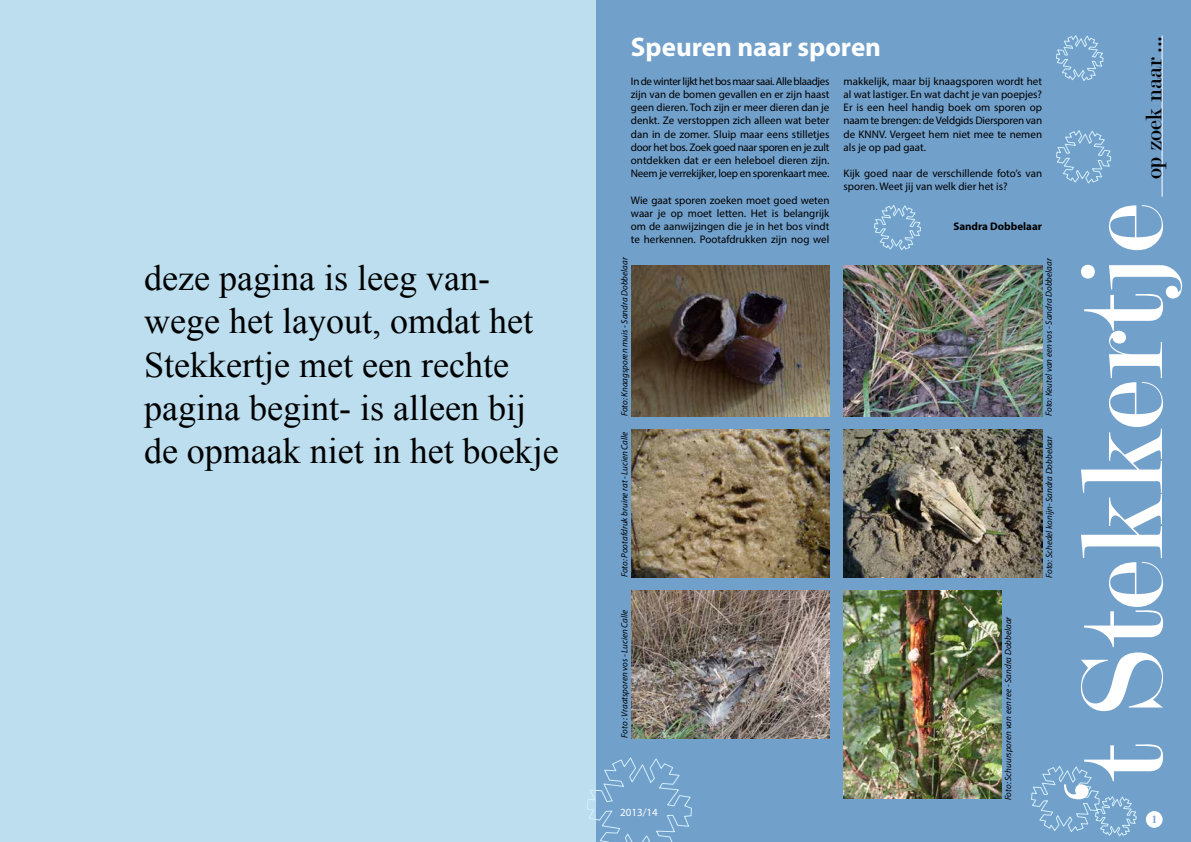
<style>
.page{position:relative;width:1191px;height:842px;background:#fff}
.page>*{position:absolute;margin:0;border:0;box-sizing:border-box;transform-origin:0 0}
.t1{font:36px/43.2px "Times New Roman";color:#000}
.t2{font:700 27px "Myriad Pro";color:#fff}
.t3{font:24px "Modern";color:#000}
.t4{font:12px "Modern";color:#71a0cb}
.t5{font:11px/13.2px "Myriad Pro";color:#000;text-align:justify}
.t6{font:700 11px "Myriad Pro";color:#000}
.t7{font:11px "Myriad Pro";color:#fff}
.t8{font:italic 9px "Myriad Pro";color:#000}
</style>
<div class="page">
<div style="left:595px;top:0;width:596px;height:842px;background:#71a0cb"></div>
<div style="left:0;top:0;width:595px;height:842px;background:#bcdeef"></div>
<div style="left:1145px;top:811px;width:17px;height:17px;background:#fff;border-radius:50%"></div>
<hr style="left:1161px;top:36px;width:1px;height:161px;background:#fff">
<svg style="left:587px;top:757px;width:105px;height:85px"></svg>
<svg style="left:1081px;top:205px;width:101px;height:567px"></svg>
<svg style="left:1056px;top:130px;width:55px;height:54px"></svg>
<svg style="left:1031px;top:765px;width:105px;height:72px"></svg>
<svg style="left:874px;top:205px;width:47px;height:46px"></svg>
<svg style="left:1056px;top:35px;width:47px;height:46px"></svg>
<img style="left:843px;top:265px;width:199px;height:151px">
<img style="left:631px;top:265px;width:198px;height:151px">
<img style="left:631px;top:429px;width:198px;height:148px">
<img style="left:843px;top:429px;width:199px;height:149px">
<img style="left:843px;top:590px;width:159px;height:209px">
<img style="left:631px;top:590px;width:198px;height:148px">
<h1 class="t1" style="left:144px;top:255px;width:416px">deze pagina is leeg van&shy;wege het layout, omdat het<br>Stekkertje met een rechte pagina begint- is alleen bij de opmaak niet in het boekje</h1>
<h2 class="t2" style="left:631px;top:29px;width:252px">Speuren naar sporen</h2>
<p class="t5" style="left:631px;top:74px;width:200px">In de winter lijkt het bos maar saai. Alle blaadjes zijn van de bomen gevallen en er zijn haast geen dieren. Toch zijn er meer dieren dan je denkt. Ze verstoppen zich alleen wat beter dan in de zomer. Sluip maar eens stilletjes door het bos. Zoek goed naar sporen en je zult ontdekken dat er een heleboel dieren zijn.<br>Neem je verrekijker, loep en sporenkaart mee.</p>
<p class="t5" style="left:631px;top:193px;width:200px">Wie gaat sporen zoeken moet goed weten waar je op moet letten. Het is belangrijk om de aanwijzingen die je in het bos vindt te herkennen. Pootafdrukken zijn nog wel</p>
<p class="t5" style="left:843px;top:74px;width:200px">makkelijk, maar bij knaagsporen wordt het al wat lastiger. En wat dacht je van poepjes?<br>Er is een heel handig boek om sporen op naam te brengen: de Veldgids Diersporen van de KNNV. Vergeet hem niet mee te nemen als je op pad gaat.</p>
<p class="t5" style="left:843px;top:167px;width:200px">Kijk goed naar de verschillende foto’s van sporen. Weet jij van welk dier het is?</p>
<p class="t6" style="left:953px;top:219px;width:90px">Sandra Dobbelaar</p>
<p class="t8" style="left:619px;top:416px;width:161px;rotate:-90deg">Foto: Knaagsporen muis - Sandra Dobbelaar</p>
<p class="t8" style="left:619px;top:577px;width:147px;rotate:-90deg">Foto: Pootafdruk bruine rat - Lucien Calle</p>
<p class="t8" style="left:619px;top:738px;width:130px;rotate:-90deg">Foto : Vraatsporen vos - Lucien Calle</p>
<p class="t7" style="left:620px;top:805px;width:39px">2013/14</p>
<p class="t8" style="left:1002px;top:800px;width:185px;rotate:-90deg">Foto: Schuursporen van een ree - Sandra Dobbelaar</p>
<p class="t8" style="left:1043px;top:416px;width:159px;rotate:-90deg">Foto: Keutel van een vos - Sandra Dobbelaar</p>
<p class="t8" style="left:1043px;top:578px;width:144px;rotate:-90deg">Foto: Schedel konijn- Sandra Dobbelaar</p>
<h3 class="t3" style="left:1142px;top:179px;width:145px;rotate:-90deg">op zoek naar ...</h3>
<p class="t4" style="left:1151px;top:813px;width:7px">1</p>
</div>
